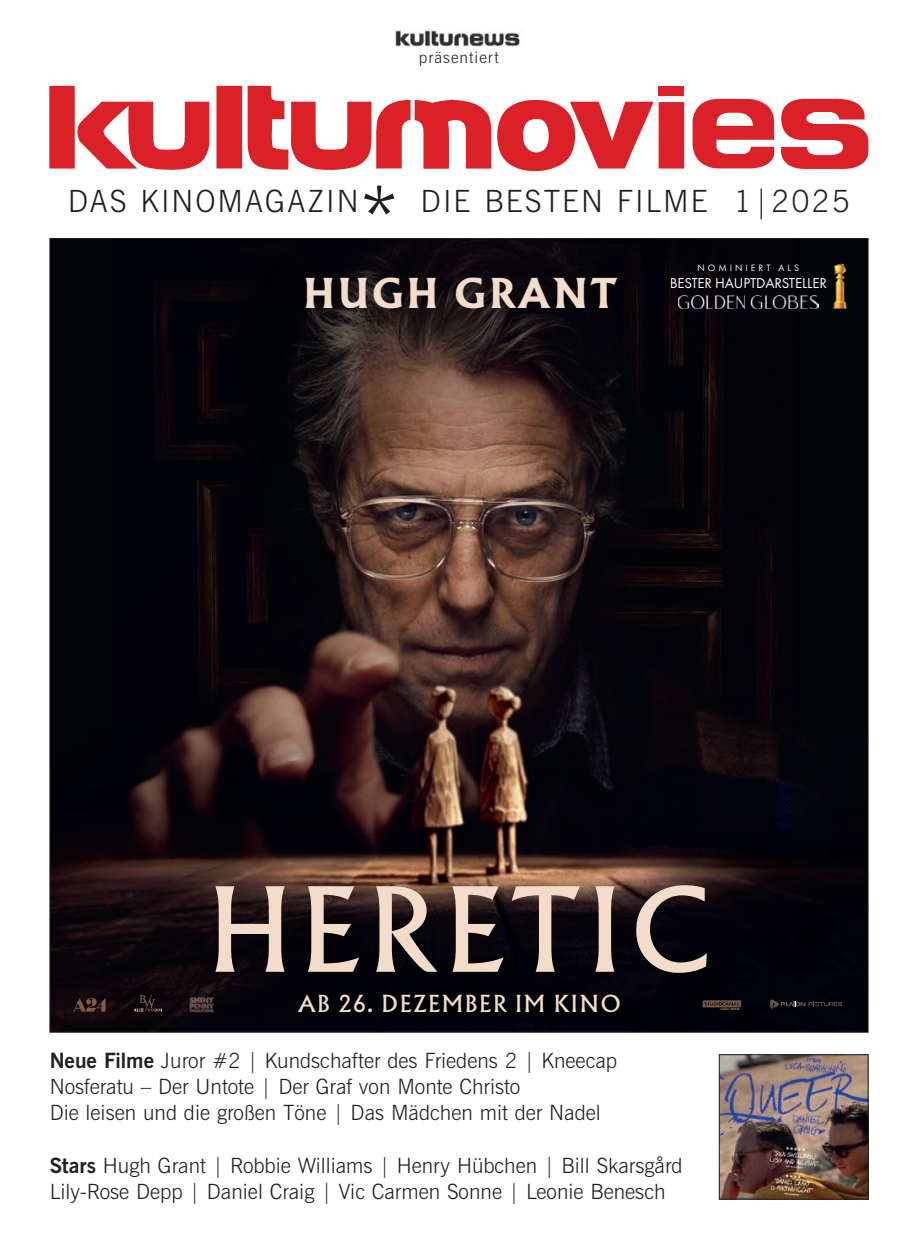
<style>
.page{position:relative;width:918px;height:1241px;background:#fff}
.page>*{position:absolute;margin:0;border:0;box-sizing:border-box;transform-origin:0 0}
.t1{font:104.3px "Albertus Nova";letter-spacing:.1em;color:#f4dcca}
.t2{font:300 77px "News Gothic BT";color:#231f20}
.t3{font:900 36.75px "Albertus Nova";letter-spacing:.11em;color:#f4dcca}
.t4{font:300 30.62px "News Gothic BT";letter-spacing:.065em;color:#231f20}
.t5{font:300 21px/26.2px "News Gothic BT";color:#231f20}
.t6{font:21px "Albertus Nova";letter-spacing:.1em;color:#f4dcca}
.t7{font:300 15.75px "News Gothic BT";letter-spacing:.065em;color:#231f20}
.t8{font:14.88px "Futura PT";letter-spacing:-.01em;color:#fff}
.t9{font:9.62px "Futura PT";letter-spacing:.31em;color:#fff}
.s1{font-weight:700}
</style>
<div class="page">
<img style="left:395px;top:30px;width:127px;height:17px">
<svg style="left:49px;top:86px;width:161px;height:84px"></svg>
<div style="left:216px;top:86px;width:26px;height:82px;background:#da2128"></div>
<svg style="left:692px;top:98px;width:82px;height:71px"></svg>
<svg style="left:781px;top:98px;width:87px;height:71px"></svg>
<svg style="left:247px;top:86px;width:437px;height:85px"></svg>
<img style="left:52px;top:240px;width:814px;height:790px">
<img style="left:442px;top:277px;width:74px;height:31px">
<img style="left:373px;top:277px;width:63px;height:31px">
<img style="left:306px;top:277px;width:61px;height:30px">
<div style="left:671px;top:278px;width:155px;height:10px;background:#030308"></div>
<img style="left:773px;top:264px;width:26px;height:7px">
<img style="left:698px;top:264px;width:72px;height:7px">
<img style="left:831px;top:263px;width:18px;height:47px">
<img style="left:678px;top:295px;width:140px;height:13px">
<div style="left:518px;top:277px;width:99px;height:30px;background:#08050a"></div>
<img style="left:182px;top:991px;width:39px;height:25px">
<img style="left:140px;top:994px;width:15px;height:11px">
<svg style="left:134px;top:1006px;width:28px;height:5px"></svg>
<svg style="left:74px;top:998px;width:33px;height:13px"></svg>
<div style="left:375px;top:994px;width:169px;height:17px;background:#020309"></div>
<svg style="left:368px;top:1008px;width:4px;height:3px"></svg>
<img style="left:354px;top:994px;width:11px;height:17px">
<img style="left:339px;top:994px;width:12px;height:17px">
<img style="left:298px;top:993px;width:31px;height:18px">
<img style="left:215px;top:886px;width:288px;height:85px">
<img style="left:547px;top:994px;width:72px;height:17px">
<img style="left:511px;top:885px;width:195px;height:87px">
<svg style="left:770px;top:999px;width:72px;height:9px"></svg>
<svg style="left:720px;top:1008px;width:19px;height:1px"></svg>
<img style="left:702px;top:1000px;width:39px;height:4px">
<img style="left:721px;top:1056px;width:145px;height:141px">
<div style="left:719px;top:1054px;width:149px;height:145px;border:1px solid #231f20"></div>
<p class="t7" style="left:419px;top:48px;width:81px">präsentiert</p>
<h2 class="t2" style="left:360px;top:167px;width:40px">*</h2>
<h3 class="t4" style="left:68px;top:183px;width:292px">DAS KINOMAGAZIN</h3>
<h3 class="t4" style="left:421px;top:183px;width:431px">DIE BESTEN FILME 1|2025</h3>
<p class="t9" style="left:697px;top:264px;width:103px">NOMINIERT ALS</p>
<h3 class="t3" style="left:304px;top:273px;width:136px">HUGH</h3>
<p class="t8" style="left:670px;top:278px;width:159px">BESTER HAUPTDARSTELLER</p>
<h3 class="t3" style="left:455px;top:273px;width:163px">GRANT</h3>
<h1 class="t1" style="left:209px;top:874px;width:503px">HERETIC</h1>
<p class="t6" style="left:298px;top:992px;width:324px">AB 26. DEZEMBER IM KINO</p>
<p class="t5" style="left:50px;top:1046px;width:569px"><span class="s1">Neue Filme</span> Juror #2 | Kundschafter des Friedens 2 | Kneecap<br>Nosferatu – Der Untote | Der Graf von Monte Christo<br>Die leisen und die großen Töne | Das Mädchen mit der Nadel</p>
<p class="t5" style="left:50px;top:1151px;width:634px"><span class="s1">Stars</span> Hugh Grant | Robbie Williams | Henry Hübchen | Bill Skarsgård<br>Lily-Rose Depp | Daniel Craig | Vic Carmen Sonne | Leonie Benesch</p>
</div>
